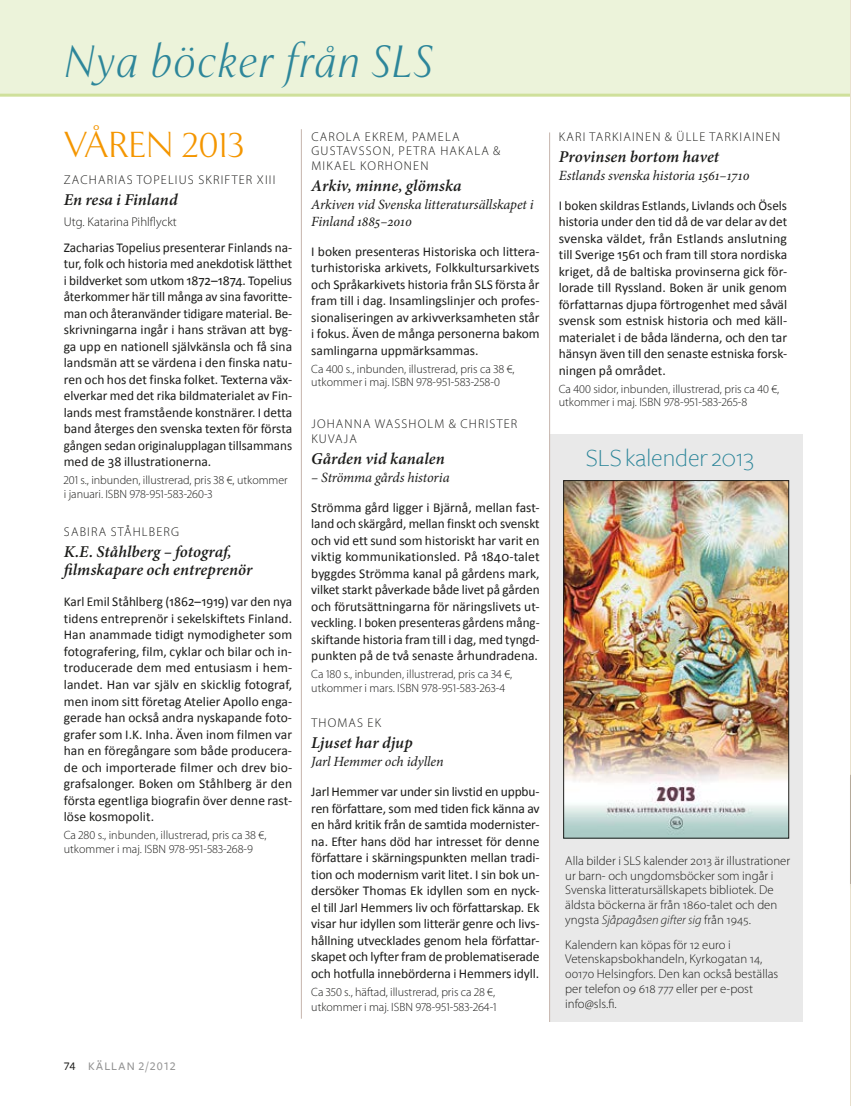
<style>
.page{position:relative;width:851px;height:1106px;background:#fff}
.page>*{position:absolute;margin:0;border:0;box-sizing:border-box;transform-origin:0 0}
.t1{font:italic 300 45px "Exemplar Pro";letter-spacing:.01em;color:#2d869a}
.t2{font:300 36px "Exemplar Pro";letter-spacing:-.015em;color:#f49600}
.t3{font:300 25.5px "Freight Sans";letter-spacing:-.005em;color:#2d869a}
.t4{font:italic 600 16.5px/18px "Minion Pro";letter-spacing:.005em;color:#1d1d1b}
.t5{font:italic 14.1px/16.5px "Minion Pro";letter-spacing:-.005em;color:#1d1d1b}
.t6{font:13.5px/16.5px "Calibri";color:#1d1d1b;text-align:justify}
.t7{font:300 12.75px/14.7px "Myriad Pro";color:#1d1d1b}
.t8{font:300 12.75px/14.7px "Myriad Pro";letter-spacing:.09em;color:#1d1d1b}
.t9{font:300 12px/13.5px "Myriad Pro";color:#1d1d1b}
.t10{font:500 12px "Freight Sans";letter-spacing:.095em;color:#929292}
.s1{font-family:"Freight Sans Medium SC";font-weight:400;color:#1d1d1b}
.s2{font-family:"Freight Sans Medium SC";font-weight:400}
.s3{font-style:italic}
</style>
<div class="page">
<div style="left:549px;top:435px;width:253px;height:587px;background:#e9e9e9"></div>
<div style="left:0;top:0;width:850px;height:97px;background:#ecf3da"></div>
<img style="left:565px;top:482px;width:221px;height:354px">
<div style="left:563px;top:480px;width:225px;height:358px;border:1px solid #1d1d1b"></div>
<hr style="left:549px;top:132px;width:1px;height:890px;background:#c6b5ad">
<hr style="left:301px;top:129px;width:1px;height:889px;background:#c6b5ad">
<img style="left:850px;top:0;width:1px;height:1106px">
<svg style="left:850px;top:774px;width:1px;height:110px"></svg>
<h1 class="t1" style="left:64px;top:34px;width:370px">Nya böcker från SLS</h1>
<h2 class="t2" style="left:64px;top:123px;width:182px">VÅREN 2013</h2>
<p class="t8" style="left:64px;top:173px;width:213px">Zacharias Topeli us Skrifter XIII</p>
<p class="t4" style="left:64px;top:191px;width:115px">En resa i Finland</p>
<p class="t8" style="left:64px;top:214px;width:114px">Utg. Katarina Pihlflyckt</p>
<p class="t6" style="left:64px;top:239px;width:230px">Zacharias Topelius presenterar Finlands na&shy;tur, folk och historia med anekdotisk lätthet i bildverket som utkom 1872–1874. Topelius återkommer här till många av sina favoritte&shy;man och återanvänder tidigare material. Be&shy;skrivningarna ingår i hans strävan att byg&shy;ga upp en nationell självkänsla och få sina landsmän att se värdena i den finska natu&shy;ren och hos det finska folket. Texterna väx&shy;elverkar med det rika bildmaterialet av Fin&shy;lands mest framstående konstnärer. I detta band återges den svenska texten för första gången sedan originalupplagan tillsammans med de 38 illustrationerna.</p>
<p class="t9" style="left:64px;top:473px;width:225px">201 s., inbunden, illustrerad, pris 38 €, utkommer i januari. ISBN 978-951-583-260-3</p>
<p class="t8" style="left:64px;top:524px;width:117px">Sabi ra Ståhlberg</p>
<p class="t4" style="left:64px;top:542px;width:190px">K.E. Ståhlberg – fotograf, filmskapare och entreprenör</p>
<p class="t6" style="left:64px;top:594px;width:230px">Karl Emil Ståhlberg (1862–1919) var den nya tidens entreprenör i sekelskiftets Finland.<br>Han anammade tidigt nymodigheter som fotografering, film, cyklar och bilar och in&shy;troducerade dem med entusiasm i hem&shy;landet. Han var själv en skicklig fotograf, men inom sitt företag Atelier Apollo enga&shy;gerade han också andra nyskapande foto&shy;grafer som I.K. Inha. Även inom filmen var han en föregångare som både producera&shy;de och importerade filmer och drev bio&shy;grafsalonger. Boken om Ståhlberg är den första egentliga biografin över denne rast&shy;löse kosmopolit.</p>
<p class="t9" style="left:64px;top:828px;width:204px">Ca 280 s., inbunden, illustrerad, pris ca 38 €, utkommer i maj. ISBN 978-951-583-268-9</p>
<p class="t10" style="left:64px;top:1060px;width:114px"><span class="s1">74</span> Källan <span class="s2">2/2012</span></p>
<p class="t8" style="left:311px;top:129px;width:190px">Carola Ekrem, Pamela<br>Gustavsson, Petra Hakala &amp;<br>Mi kael Korhonen</p>
<p class="t4" style="left:311px;top:176px;width:152px">Arkiv, minne, glömska</p>
<p class="t5" style="left:311px;top:196px;width:224px">Arkiven vid Svenska litteratursällskapet i<br>Finland 1885–2010</p>
<p class="t6" style="left:311px;top:243px;width:230px">I boken presenteras Historiska och littera&shy;turhistoriska arkivets, Folkkultursarkivets och Språkarkivets historia från SLS första år fram till i dag. Insamlingslinjer och profes&shy;sionaliseringen av arkivverksamheten står i fokus. Även de många personerna bakom samlingarna uppmärksammas.</p>
<p class="t9" style="left:311px;top:362px;width:205px">Ca 400 s., inbunden, illustrerad, pris ca 38 €, utkommer i maj. ISBN 978-951-583-258-0</p>
<p class="t8" style="left:311px;top:416px;width:207px">Johanna Wassholm &amp; Christer<br>Kuvaja</p>
<p class="t4" style="left:311px;top:449px;width:135px">Gården vid kanalen</p>
<p class="t5" style="left:311px;top:469px;width:140px">– Strömma gårds historia</p>
<p class="t6" style="left:311px;top:499px;width:230px">Strömma gård ligger i Bjärnå, mellan fast&shy;land och skärgård, mellan finskt och svenskt och vid ett sund som historiskt har varit en viktig kommunikationsled. På 1840-talet byggdes Strömma kanal på gårdens mark, vilket starkt påverkade både livet på gården och förutsättningarna för näringslivets ut&shy;veckling. I boken presenteras gårdens mång&shy;skiftande historia fram till i dag, med tyngd&shy;punkten på de två senaste århundradena.</p>
<p class="t9" style="left:311px;top:667px;width:202px">Ca 180 s., inbunden, illustrerad, pris ca 34 €, utkommer i mars. ISBN 978-951-583-263-4</p>
<p class="t8" style="left:311px;top:715px;width:71px">Thomas Ek</p>
<p class="t4" style="left:311px;top:734px;width:103px">Ljuset har djup</p>
<p class="t5" style="left:311px;top:753px;width:134px">Jarl Hemmer och idyllen</p>
<p class="t6" style="left:311px;top:783px;width:230px">Jarl Hemmer var under sin livstid en uppbu&shy;ren författare, som med tiden fick känna av en hård kritik från de samtida modernister&shy;na. Efter hans död har intresset för denne författare i skärningspunkten mellan tradi&shy;tion och modernism varit litet. I sin bok un&shy;dersöker Thomas Ek idyllen som en nyck&shy;el till Jarl Hemmers liv och författarskap. Ek visar hur idyllen som litterär genre och livs&shy;hållning utvecklades genom hela författar&shy;skapet och lyfter fram de problematiserade och hotfulla innebörderna i Hemmers idyll.</p>
<p class="t9" style="left:311px;top:984px;width:187px;line-height:14.7px">Ca 350 s., häftad, illustrerad, pris ca 28 €, utkommer i maj. ISBN 978-951-583-264-1</p>
<p class="t8" style="left:559px;top:129px;width:223px">Kari Tarkiai nen &amp; Ülle Tarkiai nen</p>
<p class="t4" style="left:558px;top:147px;width:162px">Provinsen bortom havet</p>
<p class="t5" style="left:558px;top:167px;width:192px">Estlands svenska historia 1561–1710</p>
<p class="t6" style="left:558px;top:197px;width:230px">I boken skildras Estlands, Livlands och Ösels historia under den tid då de var delar av det svenska väldet, från Estlands anslutning till Sverige 1561 och fram till stora nordiska kriget, då de baltiska provinserna gick för&shy;lorade till Ryssland. Boken är unik genom författarnas djupa förtrogenhet med såväl svensk som estnisk historia och med käll&shy;materialet i de båda länderna, och den tar hänsyn även till den senaste estniska forsk&shy;ningen på området.</p>
<p class="t9" style="left:558px;top:382px;width:222px">Ca 400 sidor, inbunden, illustrerad, pris ca 40 €, utkommer i maj. ISBN 978-951-583-265-8</p>
<h3 class="t3" style="left:585px;top:444px;width:169px">SLS kalender 2013</h3>
<p class="t7" style="left:565px;top:853px;width:226px">Alla bilder i SLS kalender 2013 är illustrationer ur barn- och ungdomsböcker som ingår i Svenska litteratursällskapets bibliotek. De äldsta böckerna är från 1860-talet och den yngsta <span class="s3">Sjåpagåsen gifter sig</span> från 1945.</p>
<p class="t7" style="left:565px;top:937px;width:215px">Kalendern kan köpas för 12 euro i Vetenskapsbokhandeln, Kyrkogatan 14, 00170 Helsingfors. Den kan också beställas per telefon 09 618 777 eller per e-post info@sls.fi.</p>
</div>
